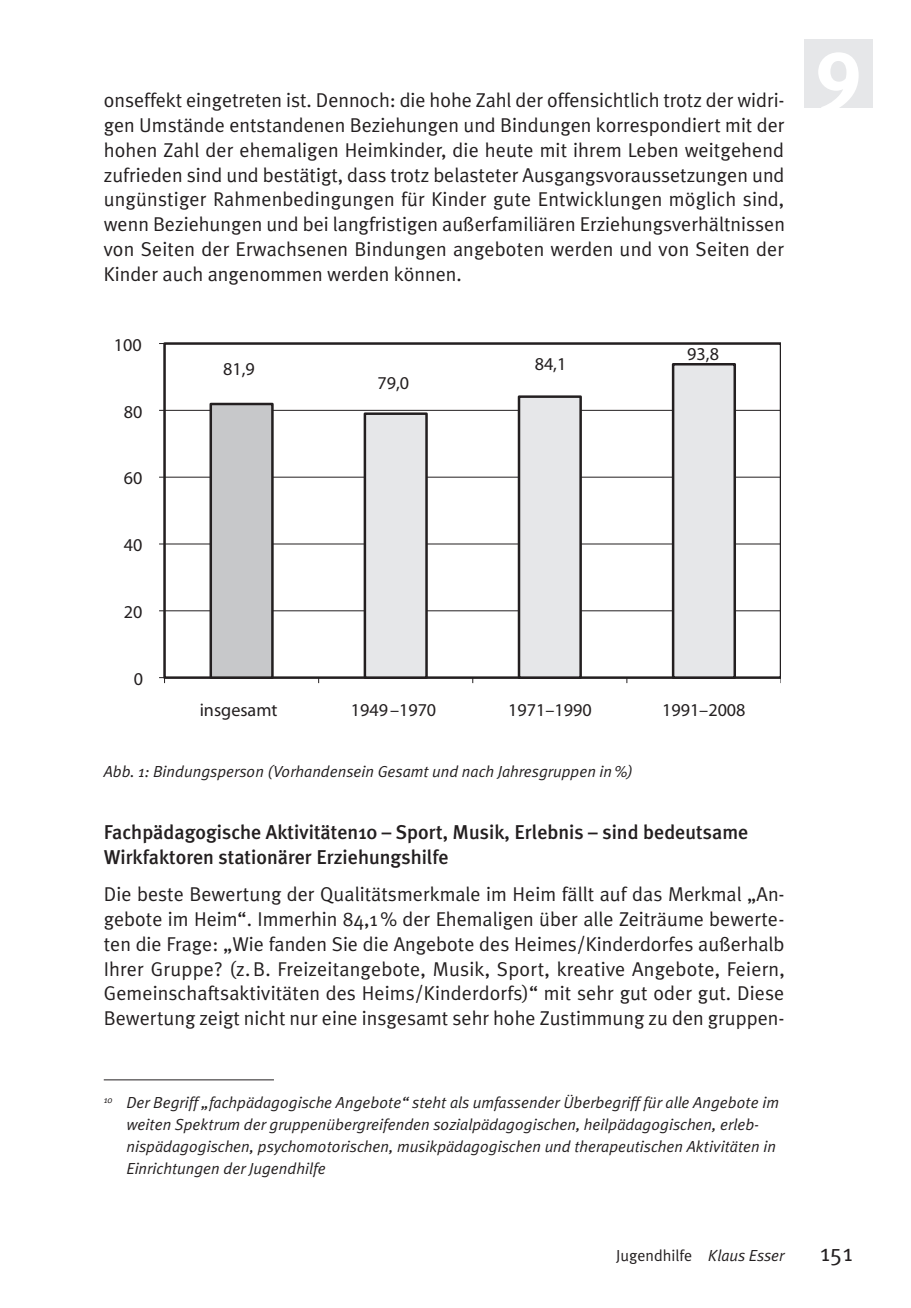
<style>
.page{position:relative;width:911px;height:1308px;background:#fff}
.page>*{position:absolute;margin:0;border:0;box-sizing:border-box;transform-origin:0 0}
.t1{font:84px "Meta Plus Bold Caps";color:#fff}
.t2{font:24px "Meta Plus Normal";color:#231f20}
._9_1________Fußnoten{font:20px/24.8px "Meta Plus Normal";color:#231f20;text-align:justify}
._1_1________GS{font:20px/24.8px "Meta Plus Normal";color:#231f20;text-align:justify}
._3_2_2_1____Zwischen{font:500 20px/24.8px "Meta Plus";color:#231f20}
.t3{font:18.2px "Arial MS";color:#231f20}
.t4{font:18.2px "Arial Bold MS";color:#231f20}
._9_1________Fußnoten-2{font:italic 16px/22px "Meta Plus Normal";color:#231f20}
._8_1________Bildunte{font:italic 16px "Meta Plus Normal";color:#231f20}
._1__________Fußzeile{font:16px "Meta Plus Normal";color:#231f20}
.s1{font-style:italic}
</style>
<div class="page">
<svg style="left:163px;top:342px;width:617px;height:335px"></svg>
<div style="left:365px;top:413px;width:61px;height:264px;background:#e6e7e9"></div>
<div style="left:363px;top:412px;width:65px;height:266px;border:2px solid #231f20"></div>
<div style="left:519px;top:396px;width:61px;height:281px;background:#e6e7e9"></div>
<div style="left:517px;top:395px;width:65px;height:283px;border:2px solid #231f20"></div>
<div style="left:673px;top:364px;width:61px;height:313px;background:#e6e7e9"></div>
<div style="left:671px;top:363px;width:65px;height:315px;border:2px solid #231f20"></div>
<div style="left:211px;top:404px;width:61px;height:273px;background:#c7c8ca"></div>
<div style="left:209px;top:403px;width:64px;height:275px;border:2px solid #231f20"></div>
<hr style="left:164px;top:343px;width:1px;height:334px;background:#231f20">
<hr style="left:164px;top:677px;width:616px;height:1px;background:#231f20">
<svg style="left:159px;top:677px;width:6px;height:6px"></svg>
<hr style="left:104px;top:1079px;width:170px;height:1px;background:#231f20">
<div style="left:804px;top:39px;width:68px;height:68px;background:#e6e7e9"></div>
<p class="_9_1________Fußnoten" style="left:104px;top:87px;width:682px">onseffekt eingetreten ist. Dennoch: die hohe Zahl der offensichtlich trotz der widri&shy;gen Umstände entstandenen Beziehungen und Bindungen korrespondiert mit der hohen Zahl der ehemaligen Heimkinder, die heute mit ihrem Leben weitgehend zufrieden sind und bestätigt, dass trotz belasteter Ausgangsvoraussetzungen und ungünstiger Rahmenbedingungen für Kinder gute Entwicklungen möglich sind, wenn Beziehungen und bei langfristigen außerfamiliären Erziehungsverhältnissen von Seiten der Erwachsenen Bindungen angeboten werden und von Seiten der Kinder auch angenommen werden können.</p>
<p class="t4" style="left:114px;top:335px;width:29px">100</p>
<p class="t4" style="left:124px;top:402px;width:20px">80</p>
<p class="t4" style="left:124px;top:469px;width:20px">60</p>
<p class="t4" style="left:124px;top:536px;width:20px">40</p>
<p class="t4" style="left:124px;top:603px;width:20px">20</p>
<p class="t4" style="left:134px;top:669px;width:11px">0</p>
<p class="t4" style="left:223px;top:360px;width:33px">81,9</p>
<p class="t4" style="left:377px;top:374px;width:33px">79,0</p>
<p class="t4" style="left:534px;top:355px;width:33px">84,1</p>
<p class="t4" style="left:687px;top:344px;width:33px">93,8</p>
<p class="t3" style="left:200px;top:701px;width:79px">insgesamt</p>
<p class="t3" style="left:351px;top:701px;width:87px">1949–1970</p>
<p class="t3" style="left:508px;top:701px;width:85px">1971–1990</p>
<p class="t3" style="left:662px;top:701px;width:85px">1991–2008</p>
<p class="_8_1________Bildunte" style="left:104px;top:762px;width:530px">Abb. 1: Bindungsperson (Vorhandensein Gesamt und nach Jahresgruppen in%)</p>
<p class="_3_2_2_1____Zwischen" style="left:104px;top:819px;width:646px">Fachpädagogische Aktivitäten10 – Sport, Musik, Erlebnis – sind bedeutsame<br>Wirkfaktoren stationärer Erziehungshilfe</p>
<p class="_1_1________GS" style="left:104px;top:881px;width:682px">Die beste Bewertung der Qualitätsmerkmale im Heim fällt auf das Merkmal „An&shy;gebote im Heim“. Immerhin 84,1% der Ehemaligen über alle Zeiträume bewerte&shy;ten die Frage: „Wie fanden Sie die Angebote des Heimes/Kinderdorfes außerhalb Ihrer Gruppe? (z.B. Freizeitangebote, Musik, Sport, kreative Angebote, Feiern, Gemeinschaftsaktivitäten des Heims/Kinderdorfs)“ mit sehr gut oder gut. Diese Bewertung zeigt nicht nur eine insgesamt sehr hohe Zustimmung zu den gruppen-</p>
<p class="_9_1________Fußnoten-2" style="left:126px;top:1091px;width:654px;text-indent:-23px"><sup>10</sup> Der Begriff „fachpädagogische Angebote“ steht als umfassender Überbegriff für alle Angebote im weiten Spektrum der gruppenübergreifenden sozialpädagogischen, heilpädagogischen, erleb&shy;nispädagogischen, psychomotorischen, musikpädagogischen und therapeutischen Aktivitäten in Einrichtungen der Jugendhilfe</p>
<p class="_1__________Fußzeile" style="left:616px;top:1246px;width:170px">Jugendhilfe <span class="s1">Klaus Esser</span></p>
<p class="t1" style="left:815px;top:31px;width:46px">9</p>
<p class="t2" style="left:820px;top:1238px;width:34px">151</p>
</div>
